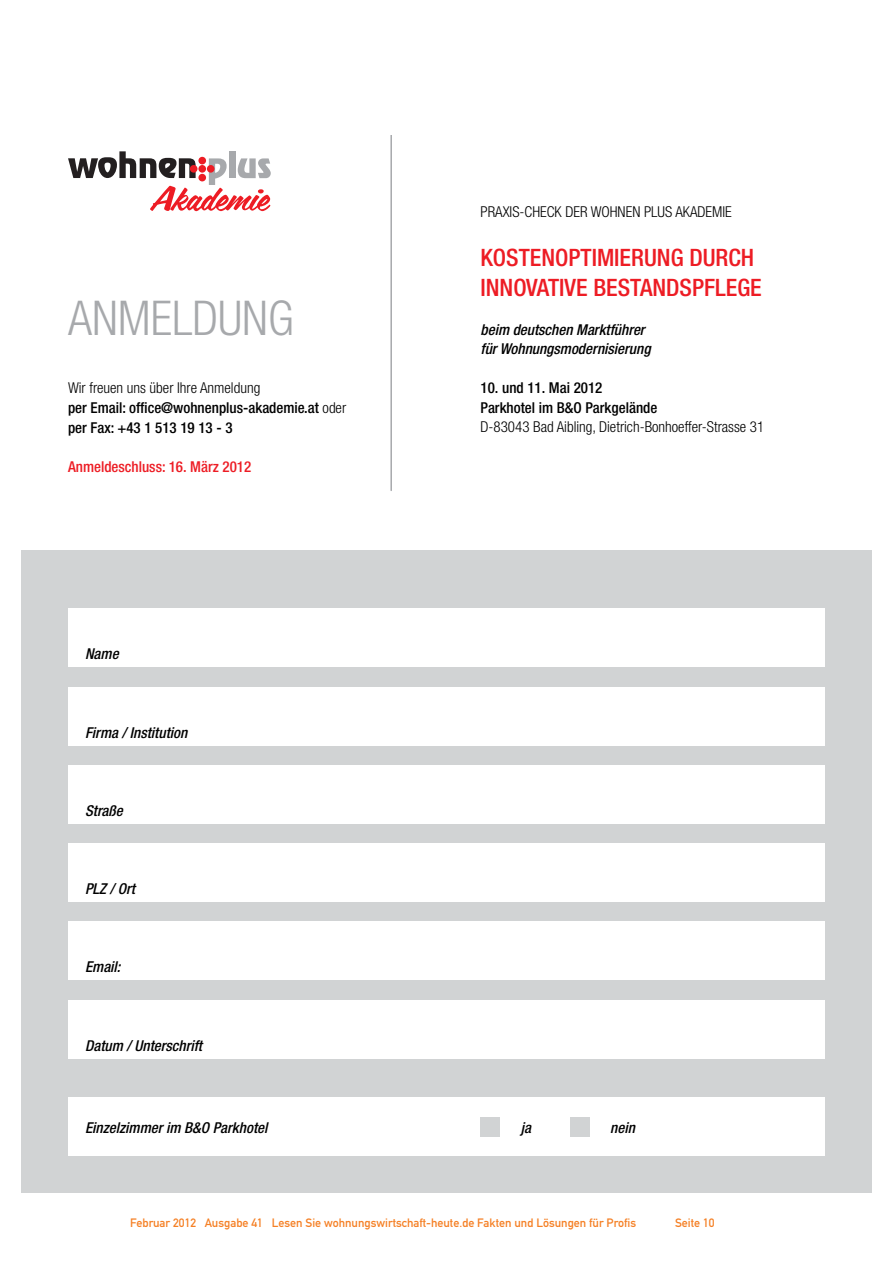
<style>
.page{position:relative;width:893px;height:1263px;background:#fff}
.page>*{position:absolute;margin:0;border:0;box-sizing:border-box;transform-origin:0 0}
.t1{font:300 condensed 48px "Helvetica Neue";color:#a7a9ac}
.t2{font:500 condensed 24px/29.4px "Helvetica Neue";color:#ed1c24}
.t3{font:italic 500 condensed 15px/19.5px "Helvetica Neue";color:#000}
.t4{font:300 condensed 15px/19.5px "Helvetica Neue";color:#000}
.t5{font:500 condensed 15px/19.5px "Helvetica Neue";color:#000}
.t6{font:500 condensed 15px "Helvetica Neue";color:#ed1c24}
.t7{font:12px "DIN Mittelschrift";color:#f58025}
.s1{font-weight:300}
.s2{font-weight:500}
</style>
<div class="page">
<svg style="left:68px;top:151px;width:203px;height:60px"></svg>
<hr style="left:390px;top:135px;width:2px;height:355px;background:#a7a9ac">
<div style="left:21px;top:550px;width:851px;height:642px;background:#d1d3d4"></div>
<div style="left:68px;top:608px;width:757px;height:59px;background:#fff"></div>
<div style="left:68px;top:687px;width:757px;height:58px;background:#fff"></div>
<div style="left:68px;top:765px;width:757px;height:59px;background:#fff"></div>
<div style="left:68px;top:843px;width:757px;height:59px;background:#fff"></div>
<div style="left:68px;top:921px;width:757px;height:59px;background:#fff"></div>
<div style="left:68px;top:1000px;width:757px;height:58px;background:#fff"></div>
<div style="left:68px;top:1097px;width:757px;height:59px;background:#fff"></div>
<div style="left:480px;top:1117px;width:20px;height:20px;background:#d1d3d4"></div>
<div style="left:570px;top:1117px;width:19px;height:20px;background:#d1d3d4"></div>
<p class="t1" style="left:68px;top:290px;width:227px">ANMELDUNG</p>
<p class="t5" style="left:68px;top:378px;width:280px"><span class="s1">Wir freuen uns über Ihre Anmeldung<br></span>per Email: office@wohnenplus-akademie.at <span class="s1">oder </span>per Fax: +43 1 513 19 13 - 3</p>
<p class="t6" style="left:68px;top:457px;width:185px">Anmeldeschluss: 16. März 2012</p>
<p class="t3" style="left:85px;top:644px;width:35px">Name</p>
<p class="t3" style="left:85px;top:722px;width:104px">Firma / Institution</p>
<p class="t3" style="left:85px;top:801px;width:39px">Straße</p>
<p class="t3" style="left:85px;top:879px;width:51px">PLZ / Ort</p>
<p class="t3" style="left:85px;top:957px;width:37px">Email:</p>
<p class="t3" style="left:85px;top:1035px;width:119px">Datum / Unterschrift</p>
<p class="t4" style="left:480px;top:202px;width:253px">PRAXIS-CHECK DER WOHNEN PLUS AKADEMIE</p>
<p class="t2" style="left:480px;top:243px;width:283px">KOSTENOPTIMIERUNG DURCH<br>INNOVATIVE BESTANDSPFLEGE</p>
<p class="t3" style="left:480px;top:319px;width:172px">beim deutschen Marktführer für Wohnungsmodernisierung</p>
<p class="t4" style="left:480px;top:378px;width:285px"><span class="s2">10. und 11. Mai 2012<br>Parkhotel im B&amp;O Parkgelände<br></span>D-83043 Bad Aibling, Dietrich-Bonhoeffer-Strasse 31</p>
<p class="t3" style="left:85px;top:1117px;width:184px">Einzelzimmer im B&amp;O Parkhotel</p>
<p class="t3" style="left:521px;top:1117px;width:12px">ja</p>
<p class="t3" style="left:610px;top:1117px;width:26px">nein</p>
<p class="t7" style="left:130px;top:1216px;width:507px">Februar 2012 Ausgabe 41 Lesen Sie wohnungswirtschaft-heute.de Fakten und Lösungen für Profis</p>
<p class="t7" style="left:675px;top:1216px;width:41px">Seite 10</p>
</div>
